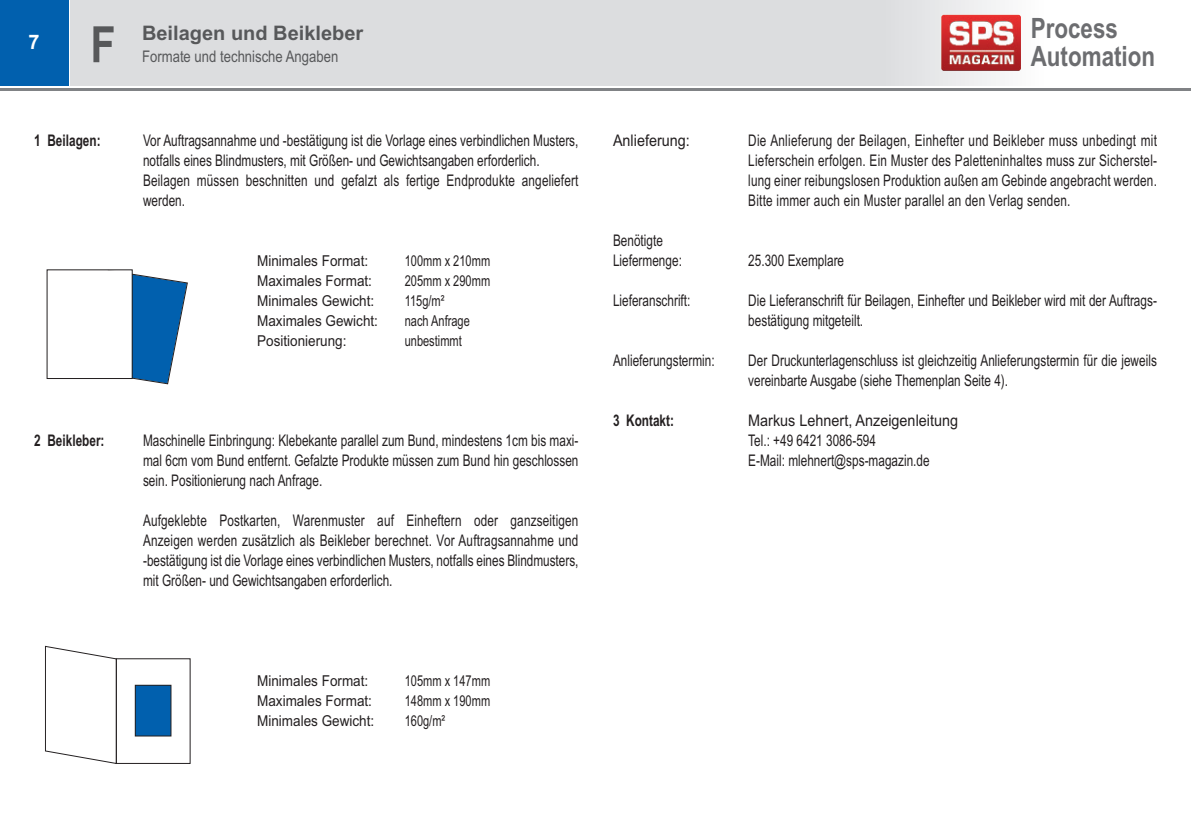
<style>
.page{position:relative;width:1191px;height:840px;background:#fff}
.page>*{position:absolute;margin:0;border:0;box-sizing:border-box;transform-origin:0 0}
.t1{font:700 50px "Arial Narrow";color:#57585a}
.t2{font:700 28px/28px "Arial";color:#6c6d70;scale:.8 1}
.t3{font:700 20px "Arial";color:#57585a}
.t4{font:700 20px "Arial";color:#fff}
.t5{font:16px/20px "Arial Narrow";color:#231f20;scale:.9 1}
.t6{font:16px "Arial";color:#231f20;scale:.9 1}
.t7{font:700 16px "Arial Narrow";color:#231f20;scale:.9 1}
.t8{font:16px "Arial Narrow";color:#57585a}
.t9{font:15px "Arial";color:#231f20;scale:.9 1}
.t10{font:15px "Arial Narrow";color:#231f20;scale:.9 1}
</style>
<div class="page">
<div style="left:71px;top:0;width:845px;height:85px;background:#dcdddf"></div>
<div style="left:878px;top:0;width:166px;height:85px;background:linear-gradient(to right,#dbdcde,#fefcfc)"></div>
<div style="left:0;top:0;width:68px;height:85px;background:#0160ae"></div>
<hr style="left:0;top:88px;width:1191px;height:3px;background:#808285">
<img style="left:111px;top:658px;width:80px;height:106px">
<div style="left:117px;top:658px;width:73px;height:104px;background:#fff"></div>
<div style="left:136px;top:685px;width:35px;height:50px;background:#0160ae"></div>
<div style="left:135px;top:684px;width:36px;height:51px;border:1px solid #231f20"></div>
<svg style="left:45px;top:645px;width:72px;height:118px"></svg>
<img style="left:941px;top:15px;width:80px;height:56px">
<img style="left:46px;top:269px;width:142px;height:116px">
<p class="t4" style="left:28px;top:31px;width:13px">7</p>
<p class="t3" style="left:142px;top:22px;width:223px">Beilagen und Beikleber</p>
<h1 class="t1" style="left:90px;top:16px;width:27px">F</h1>
<p class="t8" style="left:142px;top:47px;width:198px">Formate und technische Angaben</p>
<p class="t7" style="left:34px;top:131px;width:75px">1 Beilagen:</p>
<p class="t5" style="left:143px;top:130px;width:485px">Vor Auftragsannahme und -bestätigung ist die Vorlage eines verbindlichen Musters, notfalls eines Blindmusters, mit Größen- und Gewichtsangaben erforderlich.<br>Beilagen müssen beschnitten und gefalzt als fertige Endprodukte angeliefert werden.</p>
<p class="t9" style="left:257px;top:252px;width:125px">Minimales Format:</p>
<p class="t10" style="left:405px;top:252px;width:97px">100mm x 210mm</p>
<p class="t9" style="left:257px;top:272px;width:129px">Maximales Format:</p>
<p class="t10" style="left:405px;top:272px;width:97px">205mm x 290mm</p>
<p class="t9" style="left:257px;top:292px;width:132px">Minimales Gewicht:</p>
<p class="t10" style="left:405px;top:292px;width:46px">115g/m²</p>
<p class="t9" style="left:257px;top:312px;width:136px">Maximales Gewicht:</p>
<p class="t10" style="left:405px;top:312px;width:74px">nach Anfrage</p>
<p class="t9" style="left:257px;top:332px;width:101px">Positionierung:</p>
<p class="t10" style="left:405px;top:332px;width:65px">unbestimmt</p>
<p class="t7" style="left:34px;top:431px;width:80px">2 Beikleber:</p>
<p class="t5" style="left:143px;top:430px;width:485px;text-align:justify">Maschinelle Einbringung: Klebekante parallel zum Bund, mindestens 1cm bis maxi&shy;mal 6cm vom Bund entfernt. Gefalzte Produkte müssen zum Bund hin geschlossen sein. Positionierung nach Anfrage.</p>
<p class="t5" style="left:143px;top:510px;width:485px;text-align:justify">Aufgeklebte Postkarten, Warenmuster auf Einheftern oder ganzseitigen Anzeigen werden zusätzlich als Beikleber berechnet. Vor Auftragsannahme und -bestätigung ist die Vorlage eines verbindlichen Musters, notfalls eines Blindmusters, mit Größen- und Gewichtsangaben erforderlich.</p>
<p class="t9" style="left:257px;top:672px;width:125px">Minimales Format:</p>
<p class="t10" style="left:405px;top:672px;width:97px">105mm x 147mm</p>
<p class="t9" style="left:257px;top:692px;width:129px">Maximales Format:</p>
<p class="t10" style="left:405px;top:692px;width:97px">148mm x 190mm</p>
<p class="t9" style="left:257px;top:712px;width:132px">Minimales Gewicht:</p>
<p class="t10" style="left:405px;top:712px;width:47px">160g/m²</p>
<h2 class="t2" style="left:1030px;top:15px;width:157px">Process<br>Automation</h2>
<p class="t6" style="left:613px;top:131px;width:87px">Anlieferung:</p>
<p class="t5" style="left:748px;top:130px;width:456px;text-align:justify">Die Anlieferung der Beilagen, Einhefter und Beikleber muss unbedingt mit Lieferschein erfolgen. Ein Muster des Paletteninhaltes muss zur Sicherstel&shy;lung einer reibungslosen Produktion außen am Gebinde angebracht werden.<br>Bitte immer auch ein Muster parallel an den Verlag senden.</p>
<p class="t5" style="left:613px;top:230px;width:78px">Benötigte<br>Liefermenge:</p>
<p class="t5" style="left:748px;top:250px;width:108px">25.300 Exemplare</p>
<p class="t5" style="left:613px;top:290px;width:88px">Lieferanschrift:</p>
<p class="t5" style="left:748px;top:290px;width:455px">Die Lieferanschrift für Beilagen, Einhefter und Beikleber wird mit der Auftrags&shy;bestätigung mitgeteilt.</p>
<p class="t5" style="left:613px;top:350px;width:115px">Anlieferungstermin:</p>
<p class="t5" style="left:748px;top:350px;width:455px">Der Druckunterlagenschluss ist gleichzeitig Anlieferungstermin für die jeweils vereinbarte Ausgabe (siehe Themenplan Seite 4).</p>
<p class="t7" style="left:613px;top:411px;width:69px">3 Kontakt:</p>
<p class="t6" style="left:748px;top:411px;width:235px">Markus Lehnert, Anzeigenleitung</p>
<p class="t5" style="left:748px;top:430px;width:203px">Tel.: +49 6421 3086-594<br>E-Mail: mlehnert@sps-magazin.de</p>
</div>
